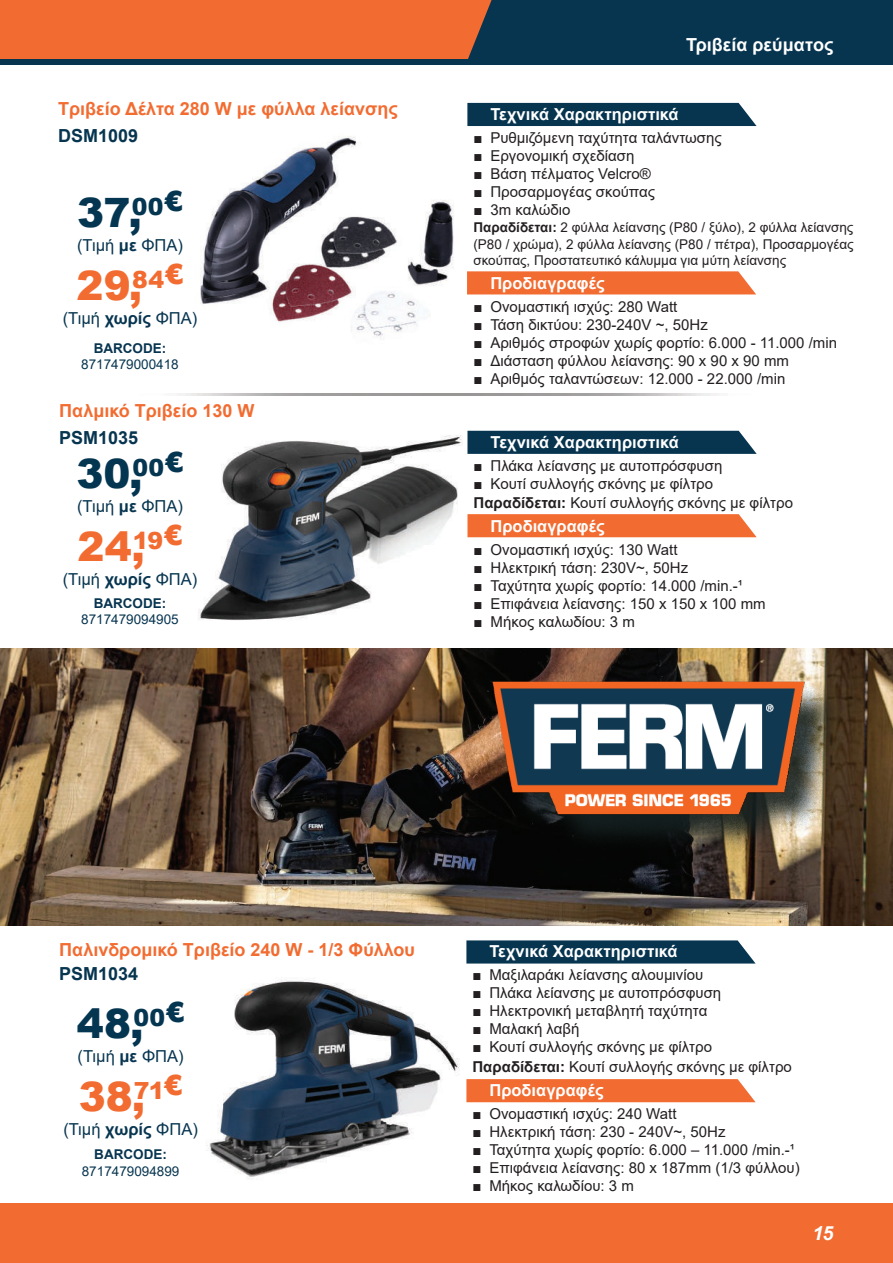
<style>
.page{position:relative;width:893px;height:1263px;background:#fff}
.page>*{position:absolute;margin:0;border:0;box-sizing:border-box;transform-origin:0 0}
.t1{font:900 40.5px "Arial";color:#f26c31}
.t2{font:900 40.5px "Arial";color:#043651}
.t3{font:italic 700 19.5px "Arial";color:#fff}
.t4{font:700 18px "Arial";color:#f26c31}
.t5{font:700 18px "Arial";color:#073550}
.t6{font:700 18px "Arial";color:#fff}
.t7{font:700 16.5px "Arial";color:#fff}
.t8{font:16.5px "Arial";color:#073550}
.t9{font:15px/19.5px "Arial";color:#231f20}
.t10{font:13.5px/16.2px "Arial";color:#231f20;text-align:justify}
.t11{font:13.5px "Arial";color:#073550}
.t12{font:700 13.5px "Arial";color:#073550}
.s1{font-weight:700}
.s2{font-weight:400;font-size:13.5px;color:#6c818c}
</style>
<div class="page">
<div style="left:0;top:0;width:893px;height:61px;background:#f26c31"></div>
<div style="left:0;top:1203px;width:893px;height:60px;background:#f26c31"></div>
<div style="left:0;top:59px;width:893px;height:6px;background:#073550"></div>
<div style="left:468px;top:0;width:425px;height:59px;background:#073550"></div>
<img style="left:200px;top:136px;width:254px;height:202px">
<img style="left:198px;top:435px;width:264px;height:185px">
<img style="left:207px;top:979px;width:253px;height:201px">
<svg style="left:467px;top:431px;width:290px;height:23px;background:#103c56"></svg>
<svg style="left:467px;top:514px;width:290px;height:23px;background:#f27139"></svg>
<div style="left:467px;top:103px;width:289px;height:23px;background:#073550"></div>
<svg style="left:467px;top:271px;width:289px;height:23px;background:#f2723a"></svg>
<svg style="left:466px;top:940px;width:289px;height:23px;background:#133f58"></svg>
<svg style="left:466px;top:1079px;width:290px;height:23px;background:#f27139"></svg>
<img style="left:0;top:648px;width:893px;height:277px">
<div style="left:495px;top:683px;width:349px;height:171px;background:#162121;opacity:.91"></div>
<img style="left:488px;top:678px;width:319px;height:138px">
<p class="t4" style="left:58px;top:96px;width:341px">Τριβείο Δέλτα 280 W με φύλλα λείανσης</p>
<p class="t5" style="left:58px;top:122px;width:82px">DSM1009</p>
<h1 class="t2" style="left:77px;top:183px;width:107px">37,<sup>00</sup><sup>€</sup></h1>
<p class="t8" style="left:77px;top:234px;width:107px">(Τιμή <span class="s1">με</span> ΦΠΑ)</p>
<h1 class="t1" style="left:76px;top:256px;width:109px">29,<sup>84</sup><sup>€</sup></h1>
<p class="t8" style="left:63px;top:307px;width:136px">(Τιμή <span class="s1">χωρίς</span> ΦΠΑ)</p>
<p class="t12" style="left:94px;top:338px;width:74px">BARCODE:</p>
<p class="t11" style="left:81px;top:355px;width:99px">8717479000418</p>
<p class="t4" style="left:59px;top:398px;width:197px">Παλμικό Τριβείο 130 W</p>
<p class="t5" style="left:59px;top:425px;width:81px">PSM1035</p>
<h1 class="t2" style="left:77px;top:444px;width:108px">30,<sup>00</sup><sup>€</sup></h1>
<p class="t8" style="left:77px;top:495px;width:107px">(Τιμή <span class="s1">με</span> ΦΠΑ)</p>
<h1 class="t1" style="left:78px;top:517px;width:107px">24,<sup>19</sup><sup>€</sup></h1>
<p class="t8" style="left:63px;top:568px;width:136px">(Τιμή <span class="s1">χωρίς</span> ΦΠΑ)</p>
<p class="t12" style="left:94px;top:594px;width:74px">BARCODE:</p>
<p class="t11" style="left:81px;top:610px;width:99px">8717479094905</p>
<p class="t6" style="left:686px;top:32px;width:149px">Τριβεία ρεύματος</p>
<p class="t7" style="left:490px;top:102px;width:190px">Τεχνικά Χαρακτηριστικά</p>
<p class="t9" style="left:473px;top:128px;width:250px">■ Ρυθμιζόμενη ταχύτητα ταλάντωσης</p>
<p class="t9" style="left:473px;top:146px;width:162px">■ Εργονομική σχεδίαση</p>
<p class="t9" style="left:473px;top:164px;width:179px">■ Βάση πέλματος Velcro®</p>
<p class="t9" style="left:473px;top:182px;width:183px">■ Προσαρμογέας σκούπας</p>
<p class="t9" style="left:473px;top:200px;width:99px">■ 3m καλώδιο</p>
<p class="t10" style="left:473px;top:220px;width:382px"><span class="s1">Παραδίδεται:</span> 2 φύλλα λείανσης (P80 / ξύλο), 2 φύλλα λείανσης (P80 / χρώμα), 2 φύλλα λείανσης (P80 / πέτρα), Προσαρμογέας σκούπας, Προστατευτικό κάλυμμα για μύτη λείανσης</p>
<p class="t7" style="left:490px;top:271px;width:116px">Προδιαγραφές</p>
<p class="t9" style="left:473px;top:297px;width:206px">■ Ονομαστική ισχύς: 280 Watt</p>
<p class="t9" style="left:473px;top:315px;width:236px">■ Τάση δικτύου: 230-240V ~, 50Hz</p>
<p class="t9" style="left:473px;top:333px;width:365px">■ Αριθμός στροφών χωρίς φορτίο: 6.000 - 11.000 /min</p>
<p class="t9" style="left:473px;top:351px;width:317px">■ Διάσταση φύλλου λείανσης: 90 x 90 x 90 mm</p>
<p class="t9" style="left:473px;top:369px;width:313px">■ Αριθμός ταλαντώσεων: 12.000 - 22.000 /min</p>
<p class="t7" style="left:490px;top:430px;width:190px">Τεχνικά Χαρακτηριστικά</p>
<p class="t9" style="left:473px;top:455px;width:250px">■ Πλάκα λείανσης με αυτοπρόσφυση</p>
<p class="t9" style="left:473px;top:473px;width:321px">■ Κουτί συλλογής σκόνης με φίλτρο<br><span class="s1">Παραδίδεται:</span> Κουτί συλλογής σκόνης με φίλτρο</p>
<p class="t7" style="left:490px;top:515px;width:116px">Προδιαγραφές</p>
<p class="t9" style="left:473px;top:540px;width:206px">■ Ονομαστική ισχύς: 130 Watt</p>
<p class="t9" style="left:473px;top:558px;width:216px">■ Ηλεκτρική τάση: 230V~, 50Hz</p>
<p class="t9" style="left:473px;top:576px;width:271px">■ Ταχύτητα χωρίς φορτίο: 14.000 /min.-¹</p>
<p class="t9" style="left:473px;top:594px;width:294px">■ Επιφάνεια λείανσης: 150 x 150 x 100 mm</p>
<p class="t9" style="left:473px;top:612px;width:163px">■ Μήκος καλωδίου: 3 m</p>
<p class="t4" style="left:59px;top:937px;width:357px">Παλινδρομικό Τριβείο 240 W - 1/3 Φύλλου</p>
<p class="t5" style="left:59px;top:961px;width:81px">PSM1034</p>
<h1 class="t2" style="left:77px;top:994px;width:109px">48,<sup>00</sup><sup>€</sup></h1>
<p class="t8" style="left:78px;top:1045px;width:107px">(Τιμή <span class="s1">με</span> ΦΠΑ)</p>
<h1 class="t1" style="left:79px;top:1067px;width:105px">38,<sup>71</sup><sup>€</sup></h1>
<p class="t8" style="left:63px;top:1117px;width:136px">(Τιμή <span class="s1">χωρίς</span> ΦΠΑ)</p>
<p class="t12" style="left:94px;top:1145px;width:74px">BARCODE:</p>
<p class="t11" style="left:82px;top:1161px;width:99px">8717479094899</p>
<p class="t7" style="left:489px;top:940px;width:190px">Τεχνικά Χαρακτηριστικά</p>
<p class="t9" style="left:472px;top:965px;width:232px">■ Μαξιλαράκι λείανσης αλουμινίου</p>
<p class="t9" style="left:472px;top:983px;width:250px">■ Πλάκα λείανσης με αυτοπρόσφυση</p>
<p class="t9" style="left:472px;top:1001px;width:236px">■ Ηλεκτρονική μεταβλητή ταχύτητα</p>
<p class="t9" style="left:472px;top:1019px;width:109px">■ Μαλακή λαβή</p>
<p class="t9" style="left:472px;top:1037px;width:321px">■ Κουτί συλλογής σκόνης με φίλτρο<br><span class="s1">Παραδίδεται:</span> Κουτί συλλογής σκόνης με φίλτρο</p>
<p class="t7" style="left:489px;top:1078px;width:116px">Προδιαγραφές</p>
<p class="t9" style="left:472px;top:1104px;width:206px">■ Ονομαστική ισχύς: 240 Watt</p>
<p class="t9" style="left:472px;top:1122px;width:255px">■ Ηλεκτρική τάση: 230 - 240V~, 50Hz</p>
<p class="t9" style="left:472px;top:1140px;width:324px">■ Ταχύτητα χωρίς φορτίο: 6.000 – 11.000 /min.-¹</p>
<p class="t9" style="left:472px;top:1158px;width:329px">■ Επιφάνεια λείανσης: 80 x 187mm (1/3 φύλλου)</p>
<p class="t9" style="left:472px;top:1176px;width:163px">■ Μήκος καλωδίου: 3 m</p>
<h2 class="t3" style="left:813px;top:1220px;width:22px">15<span class="s2">15</span></h2>
</div>
